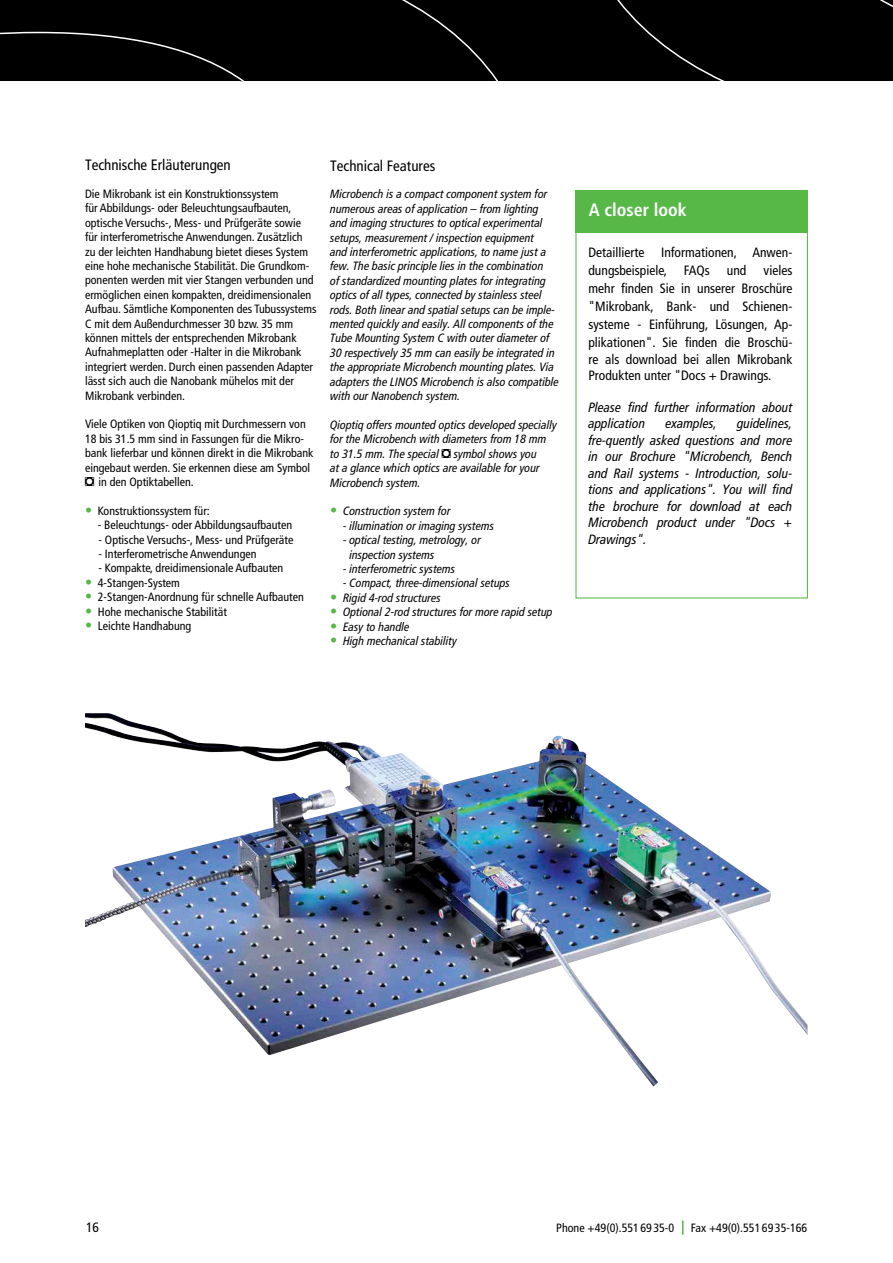
<style>
.page{position:relative;width:893px;height:1263px;background:#fff}
.page>*{position:absolute;margin:0;border:0;box-sizing:border-box;transform-origin:0 0}
.t1{font:700 condensed 18px "Frutiger For Qioptiq";color:#fff}
.t2{font:condensed 15px "Frutiger For Qioptiq";color:#000}
.t3{font:italic condensed 13.5px/16.5px "Frutiger For Qioptiq";color:#000}
.t4{font:condensed 13.5px/18px "Frutiger For Qioptiq";color:#000}
.t5{font:condensed 12px/14.4px "Frutiger For Qioptiq";color:#000}
.t6{font:italic condensed 12px/14.4px "Frutiger For Qioptiq";color:#000}
.s1{font-family:"LINOS Frutiger 55 roman";font-stretch:normal;font-size:14.25px;color:#57b847}
.s2{font-family:"LINOS Frutiger 55 roman";font-style:normal;font-stretch:normal;font-size:14.25px;color:#57b847}
</style>
<div class="page">
<div style="left:0;top:0;width:893px;height:82px;background:#000"></div>
<svg style="left:682px;top:1220px;width:1px;height:15px"></svg>
<img style="left:85px;top:713px;width:723px;height:373px">
<div style="left:575px;top:190px;width:233px;height:42px;background:#57b847"></div>
<div style="left:575px;top:190px;width:233px;height:408px;border:1px solid #57b847"></div>
<p class="t2" style="left:85px;top:157px;width:147px">Technische Erläuterungen</p>
<p class="t5" style="left:85px;top:187px;width:233px">Die Mikrobank ist ein Konstruktionssystem<br>für Abbildungs- oder Beleuchtungsaufbauten, optische Versuchs-, Mess- und Prüfgeräte sowie für interferometrische Anwendungen. Zusätzlich<br>zu der leichten Handhabung bietet dieses System eine hohe mechanische Stabilität. Die Grundkom&shy;ponenten werden mit vier Stangen verbunden und ermöglichen einen kompakten, dreidimensionalen Aufbau. Sämtliche Komponenten des Tubussystems C mit dem Außendurchmesser 30 bzw. 35 mm können mittels der entsprechenden Mikrobank Aufnahmeplatten oder -Halter in die Mikrobank integriert werden. Durch einen passenden Adapter lässt sich auch die Nanobank mühelos mit der Mikrobank verbinden.</p>
<p class="t5" style="left:85px;top:417px;width:222px">Viele Optiken von Qioptiq mit Durchmessern von</p>
<p class="t5" style="left:85px;top:432px;width:221px">18 bis 31.5 mm sind in Fassungen für die Mikro-</p>
<p class="t5" style="left:85px;top:446px;width:230px">bank lieferbar und können direkt in die Mikrobank</p>
<p class="t5" style="left:85px;top:461px;width:227px">eingebaut werden. Sie erkennen diese am Symbol</p>
<p class="t5" style="left:98px;top:475px;width:97px">in den Optiktabellen.</p>
<p class="t5" style="left:85px;top:504px;width:126px"><span class="s1">•</span> Konstruktionssystem für:</p>
<p class="t5" style="left:98px;top:518px;width:196px">- Beleuchtungs- oder Abbildungsaufbauten</p>
<p class="t5" style="left:99px;top:533px;width:196px">- Optische Versuchs-, Mess- und Prüfgeräte</p>
<p class="t5" style="left:99px;top:547px;width:159px">- Interferometrische Anwendungen</p>
<p class="t5" style="left:99px;top:561px;width:186px">- Kompakte, dreidimensionale Aufbauten</p>
<p class="t5" style="left:85px;top:576px;width:96px"><span class="s1">•</span> 4-Stangen-System</p>
<p class="t5" style="left:85px;top:590px;width:220px"><span class="s1">•</span> 2-Stangen-Anordnung für schnelle Aufbauten</p>
<p class="t5" style="left:85px;top:605px;width:143px"><span class="s1">•</span> Hohe mechanische Stabilität</p>
<p class="t5" style="left:85px;top:619px;width:108px"><span class="s1">•</span> Leichte Handhabung</p>
<p class="t2" style="left:330px;top:158px;width:106px">Technical Features</p>
<p class="t6" style="left:330px;top:188px;width:230px">Microbench is a compact component system for numerous areas of application – from lighting<br>and imaging structures to optical experimental setups, measurement / inspection equipment<br>and interferometric applications, to name just a few. The basic principle lies in the combination<br>of standardized mounting plates for integrating optics of all types, connected by stainless steel rods. Both linear and spatial setups can be imple&shy;mented quickly and easily. All components of the Tube Mounting System C with outer diameter of 30 respectively 35 mm can easily be integrated in the appropriate Microbench mounting plates. Via adapters the LINOS Microbench is also compatible with our Nanobench system.</p>
<p class="t6" style="left:330px;top:418px;width:228px">Qioptiq offers mounted optics developed specially for the Microbench with diameters from 18 mm to 31.5 mm. The special symbol shows you<br>at a glance which optics are available for your Microbench system.</p>
<p class="t6" style="left:330px;top:505px;width:122px"><span class="s2">•</span> Construction system for</p>
<p class="t6" style="left:343px;top:519px;width:153px">- illumination or imaging systems</p>
<p class="t6" style="left:350px;top:534px;width:133px;text-indent:-7px">- optical testing, metrology, or inspection systems</p>
<p class="t6" style="left:343px;top:562px;width:114px">- interferometric systems</p>
<p class="t6" style="left:343px;top:577px;width:169px">- Compact, three-dimensional setups</p>
<p class="t6" style="left:330px;top:591px;width:112px"><span class="s2">•</span> Rigid 4-rod structures</p>
<p class="t6" style="left:330px;top:606px;width:224px"><span class="s2">•</span> Optional 2-rod structures for more rapid setup</p>
<p class="t6" style="left:330px;top:620px;width:81px"><span class="s2">•</span> Easy to handle</p>
<p class="t6" style="left:330px;top:634px;width:128px"><span class="s2">•</span> High mechanical stability</p>
<h1 class="t1" style="left:589px;top:199px;width:100px">A closer look</h1>
<p class="t4" style="left:588px;top:244px;width:205px">Detaillierte Informationen, Anwen&shy;dungsbeispiele, FAQs</p>
<p class="t4" style="left:588px;top:262px;width:205px;text-align:justify;text-indent:175px">vieles mehr finden Sie in unserer Broschüre "Mikrobank, Bank- und Schienen&shy;systeme - Einführung, Lösungen, Ap&shy;plikationen". Sie finden die Broschü-</p>
<p class="t4" style="left:588px;top:351px;width:205px;line-height:16.5px">re als download bei allen Mikrobank<br>Produkten unter "Docs + Drawings.</p>
<p class="t3" style="left:588px;top:399px;width:205px">Please find further information about application</p>
<p class="t4" style="left:727px;top:262px;width:21px">und</p>
<p class="t3" style="left:588px;top:417px;width:205px;text-align:justify;text-indent:149px">guidelines, fre-quently asked questions and more in our Brochure "Microbench, Bench and Rail systems - Introduction, solu&shy;tions and applications". You will find the brochure for download at each Microbench product under "Docs + Drawings".</p>
<p class="t3" style="left:665px;top:417px;width:53px">examples,</p>
<p class="t4" style="left:86px;top:1218px;width:14px">16</p>
<p class="t5" style="left:556px;top:1220px;width:119px">Phone +49(0).551 69 35-0</p>
<p class="t5" style="left:691px;top:1220px;width:118px">Fax +49(0).551 69 35-166</p>
</div>
